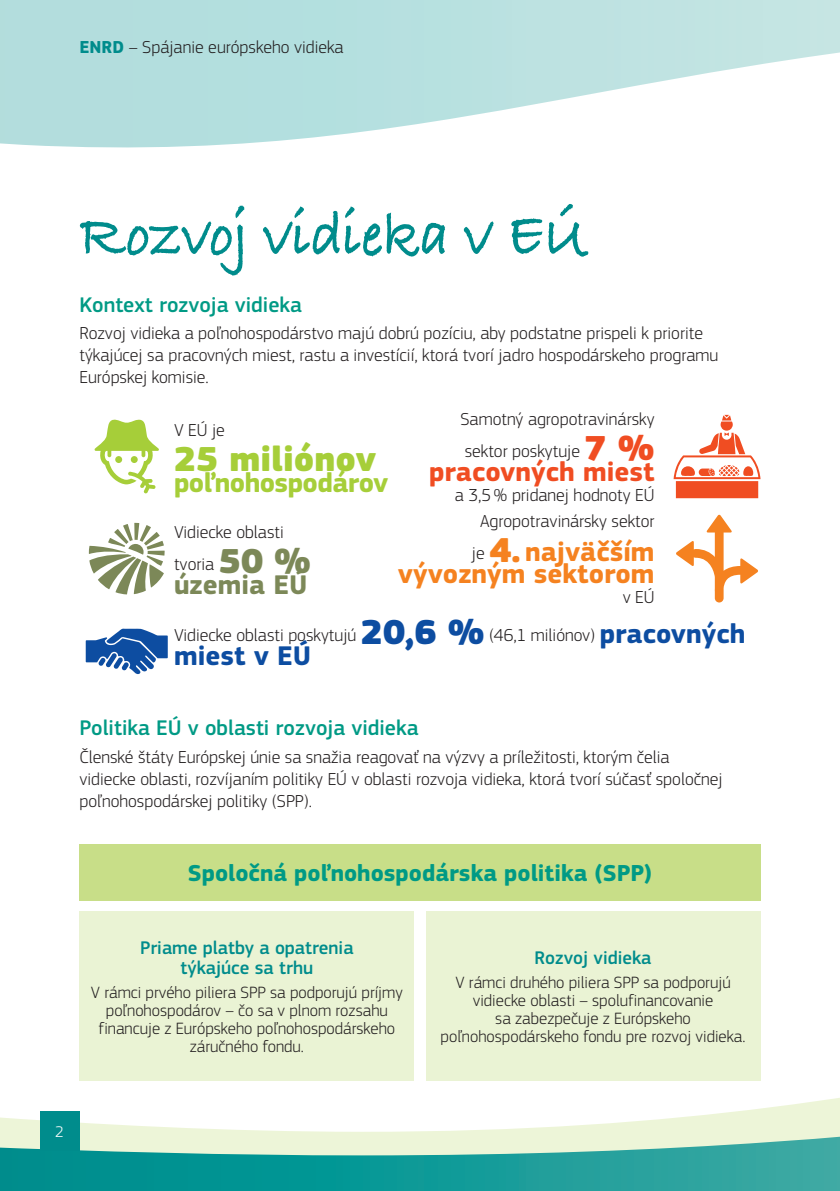
<style>
.page{position:relative;width:840px;height:1191px;background:#fff}
.page>*{position:absolute;margin:0;border:0;box-sizing:border-box;transform-origin:0 0}
._1_Titre{font:700 64px "Bradley Hand ITCTT";color:#008c8c;scale:.9 1}
._0_Body{font:900 36px "EC Square Sans Pro";color:#a6ce39}
._0_Body-2{font:700 28px/22px "EC Square Sans Pro";color:#f58220;text-align:right}
._0_Body-3{font:700 28px "EC Square Sans Pro";letter-spacing:-.02em;color:#a6ce39}
._0_Body-4{font:700 28px "EC Square Sans Pro";color:#f04d22}
._0_Body-5{font:700 28px "EC Square Sans Pro";color:#7c8858}
._0_Body-6{font:700 28px "EC Square Sans Pro";color:#0d4da1}
._2_Titre_2{font:700 24px "EC Square Sans Pro";color:#009a85}
._2_Titre_2-2{font:500 22px "EC Square Sans Pro";color:#009a85}
._4_TItre_4{font:500 19px/20px "EC Square Sans Pro";color:#008c8c;text-align:center}
._0_Body-7{font:300 18px/22px "EC Square Sans Pro";color:#231f20}
._0_Body-8{font:300 17px/18px "EC Square Sans Pro";color:#231f20;text-align:center}
.Folio{font:300 16px "EC Square Sans Pro";color:#fff}
.s1{font-weight:700;color:#008c8c}
.s2{font-weight:900;font-size:36px;color:#f04d22}
.s3{font-weight:300;font-size:18px;color:#231f20}
.s4{font-weight:900;font-size:36px}
.s5{font-weight:900;font-size:36px;color:#7c8858}
.s6{font-weight:900;font-size:36px;color:#0d4da1}
.s7{font-weight:700;font-size:28px;color:#0d4da1}
</style>
<div class="page">
<svg style="left:0;top:0;width:839px;height:148px"></svg>
<svg style="left:0;top:1068px;width:839px;height:123px"></svg>
<svg style="left:94px;top:419px;width:65px;height:75px"></svg>
<svg style="left:89px;top:523px;width:75px;height:71px"></svg>
<svg style="left:673px;top:415px;width:87px;height:83px"></svg>
<svg style="left:676px;top:514px;width:81px;height:88px"></svg>
<svg style="left:86px;top:628px;width:82px;height:46px"></svg>
<div style="left:79px;top:911px;width:335px;height:169px;background:#eaf3d4"></div>
<div style="left:425px;top:911px;width:335px;height:169px;background:#eaf3d4"></div>
<div style="left:79px;top:844px;width:681px;height:56px;background:#c8de88"></div>
<div style="left:40px;top:1111px;width:39px;height:40px;background:#008c8c"></div>
<p class="_0_Body-7" style="left:79px;top:36px;width:266px"><span class="s1">ENRD</span> – Spájanie európskeho vidieka</p>
<p class="_1_Titre" style="left:79px;top:186px;width:564px">Rozvoj vidieka v EÚ</p>
<p class="_2_Titre_2-2" style="left:79px;top:292px;width:224px">Kontext rozvoja vidieka</p>
<p class="_0_Body-7" style="left:79px;top:322px;width:640px">Rozvoj vidieka a poľnohospodárstvo majú dobrú pozíciu, aby podstatne prispeli k priorite týkajúcej sa pracovných miest, rastu a investícií, ktorá tvorí jadro hospodárskeho programu<br>Európskej komisie.</p>
<p class="_0_Body-7" style="left:174px;top:419px;width:52px">V EÚ je</p>
<p class="_0_Body" style="left:174px;top:437px;width:204px">25 miliónov</p>
<p class="_0_Body-3" style="left:174px;top:466px;width:216px">poľnohospodárov</p>
<p class="_0_Body-7" style="left:460px;top:403px;width:195px;line-height:32px">Samotný agropotravinársky sektor poskytuje <span class="s2">7 %</span></p>
<p class="_0_Body-4" style="left:429px;top:455px;width:227px">pracovných miest</p>
<p class="_0_Body-7" style="left:454px;top:484px;width:201px">a 3,5% pridanej hodnoty EÚ</p>
<p class="_0_Body-7" style="left:479px;top:510px;width:176px">Agropotravinársky sektor</p>
<p class="_0_Body-2" style="left:397px;top:542px;width:258px"><span class="s3">je</span> <span class="s4">4.</span> najväčším vývozným sektorom</p>
<p class="_0_Body-7" style="left:622px;top:586px;width:33px">v EÚ</p>
<p class="_0_Body-7" style="left:174px;top:516px;width:138px;line-height:32px">Vidiecke oblasti tvoria <span class="s5">50 %</span></p>
<p class="_0_Body-5" style="left:174px;top:568px;width:135px">územia EÚ</p>
<p class="_0_Body-7" style="left:174px;top:623px;width:572px">Vidiecke oblasti poskytujú <span class="s6">20,6 %</span> (46,1 miliónov) <span class="s7">pracovných</span></p>
<p class="_0_Body-6" style="left:174px;top:638px;width:139px">miest v EÚ</p>
<p class="_2_Titre_2-2" style="left:79px;top:715px;width:340px">Politika EÚ v oblasti rozvoja vidieka</p>
<p class="_0_Body-7" style="left:79px;top:745px;width:644px">Členské štáty Európskej únie sa snažia reagovať na výzvy a príležitosti, ktorým čelia vidiecke oblasti, rozvíjaním politiky EÚ v oblasti rozvoja vidieka, ktorá tvorí súčasť spoločnej poľnohospodárskej politiky (SPP).</p>
<p class="_2_Titre_2" style="left:188px;top:859px;width:465px">Spoločná poľnohospodárska politika (SPP)</p>
<p class="_4_TItre_4" style="left:140px;top:938px;width:215px">Priame platby a opatrenia týkajúce sa trhu</p>
<p class="_0_Body-8" style="left:91px;top:983px;width:313px">V rámci prvého piliera SPP sa podporujú príjmy poľnohospodárov – čo sa v plnom rozsahu financuje z Európskeho poľnohospodárskeho záručného fondu.</p>
<p class="_4_TItre_4" style="left:534px;top:948px;width:118px">Rozvoj vidieka</p>
<p class="_0_Body-8" style="left:440px;top:973px;width:306px">V rámci druhého piliera SPP sa podporujú vidiecke oblasti – spolufinancovanie<br>sa zabezpečuje z Európskeho poľnohospodárskeho fondu pre rozvoj vidieka.</p>
<p class="Folio" style="left:55px;top:1122px;width:10px">2</p>
</div>
